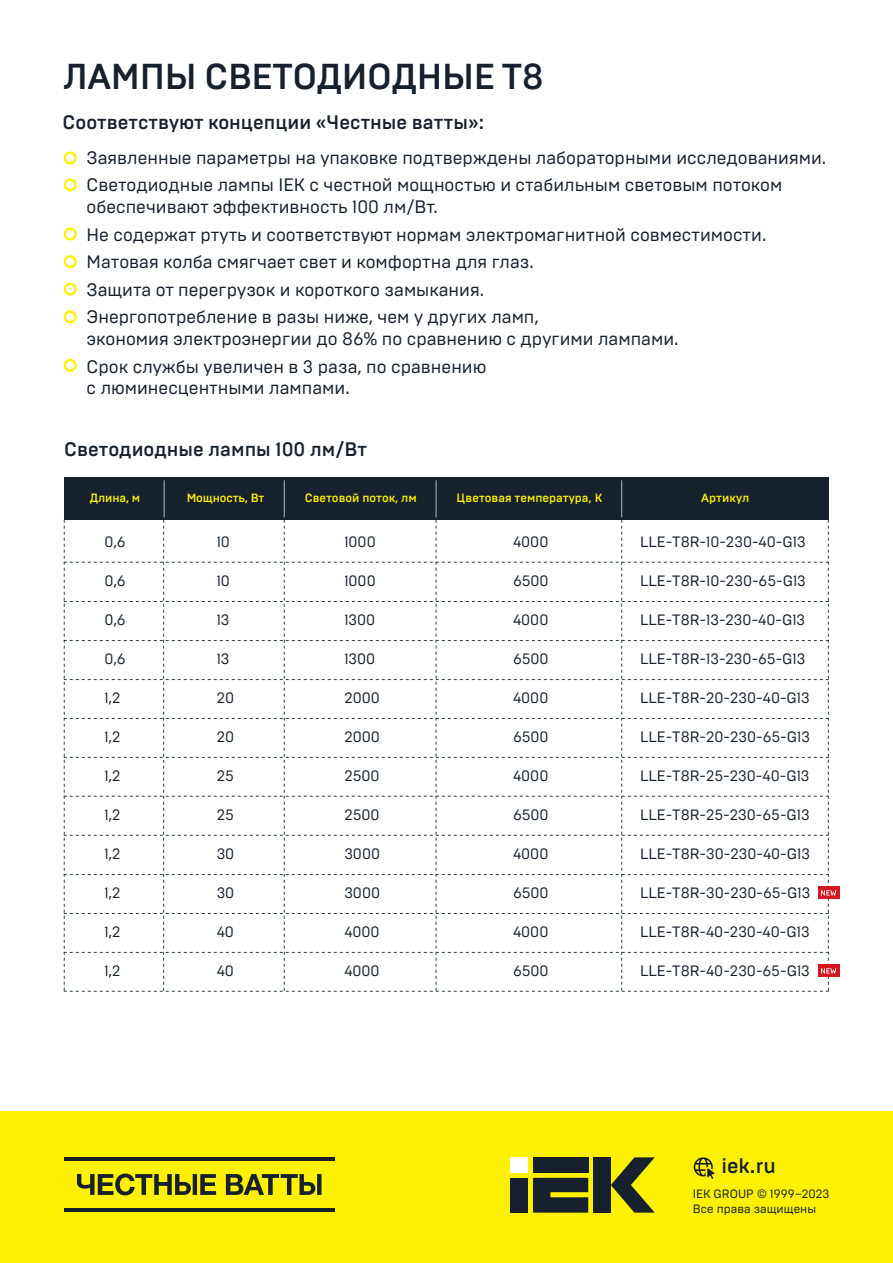
<style>
.page{position:relative;width:893px;height:1263px;background:#fff}
.page>*{position:absolute;margin:0;border:0;box-sizing:border-box;transform-origin:0 0}
.t1{font:500 36px "Brutal Type";letter-spacing:-.01em;color:#16212d}
.t2{font:500 21px "Brutal Type";color:#16212d}
.t3{font:500 19.5px "Brutal Type";color:#16212d}
.t4{font:18px/27.6px "Brutal Type";color:#16212d}
.t5{font:15px "Brutal Type";color:#16212d}
.t6{font:500 12px "Brutal Type";color:#fff101}
.t7{font:12px/14.5px "Brutal Type";color:#16212d}
</style>
<div class="page">
<div style="left:0;top:1111px;width:893px;height:152px;background:#fff101"></div>
<div style="left:510px;top:1157px;width:18px;height:16px;background:#fff"></div>
<div style="left:510px;top:1178px;width:18px;height:34px;background:#16212d"></div>
<svg style="left:533px;top:1178px;width:55px;height:34px;background:#2d3628"></svg>
<div style="left:533px;top:1157px;width:55px;height:16px;background:#16212d"></div>
<div style="left:593px;top:1157px;width:18px;height:55px;background:#16212d"></div>
<svg style="left:611px;top:1157px;width:44px;height:55px"></svg>
<svg style="left:694px;top:1157px;width:20px;height:22px"></svg>
<hr style="left:64px;top:1157px;width:271px;height:3px;background:#16212d">
<hr style="left:64px;top:1209px;width:271px;height:3px;background:#16212d">
<svg style="left:77px;top:1173px;width:244px;height:22px"></svg>
<div style="left:64px;top:152px;width:13px;height:13px;border:2px solid #fff101;border-radius:50%"></div>
<div style="left:64px;top:178px;width:13px;height:13px;border:2px solid #fff101;border-radius:50%"></div>
<div style="left:64px;top:227px;width:13px;height:13px;border:2px solid #fff101;border-radius:50%"></div>
<div style="left:64px;top:255px;width:13px;height:13px;border:2px solid #fff101;border-radius:50%"></div>
<div style="left:64px;top:283px;width:13px;height:13px;border:2px solid #fff101;border-radius:50%"></div>
<div style="left:64px;top:310px;width:13px;height:13px;border:2px solid #fff101;border-radius:50%"></div>
<div style="left:64px;top:359px;width:13px;height:13px;border:2px solid #fff101;border-radius:50%"></div>
<div style="left:64px;top:477px;width:765px;height:43px;background:#16212d"></div>
<hr style="left:164px;top:480px;width:1px;height:37px;background:#afbcc6">
<hr style="left:284px;top:480px;width:1px;height:37px;background:#afbcc6">
<hr style="left:436px;top:480px;width:1px;height:37px;background:#afbcc6">
<hr style="left:621px;top:480px;width:1px;height:37px;background:#afbcc6">
<div style="left:818px;top:887px;width:21px;height:12px;background:#d7171f"></div>
<div style="left:818px;top:965px;width:21px;height:12px;background:#d7171f"></div>
<svg style="left:64px;top:520px;width:772px;height:472px"></svg>
<h1 class="t1" style="left:64px;top:55px;width:481px">ЛАМПЫ СВЕТОДИОДНЫЕ T8</h1>
<p class="t3" style="left:63px;top:111px;width:423px">Соответствуют концепции «Честные ватты»:</p>
<p class="t4" style="left:87px;top:144px;width:741px">Заявленные параметры на упаковке подтверждены лабораторными исследованиями.<br>Светодиодные лампы IEK с честной мощностью и стабильным световым потоком</p>
<p class="t4" style="left:87px;top:193px;width:681px">обеспечивают эффективность 100 лм/Вт.<br>Не содержат ртуть и соответствуют нормам электромагнитной совместимости.<br>Матовая колба смягчает свет и комфортна для глаз.<br>Защита от перегрузок и короткого замыкания.<br>Энергопотребление в разы ниже, чем у других ламп,</p>
<p class="t4" style="left:87px;top:325px;width:593px">экономия электроэнергии до 86% по сравнению с другими лампами.<br>Срок службы увеличен в 3 раза, по сравнению</p>
<p class="t4" style="left:87px;top:374px;width:265px">с люминесцентными лампами.</p>
<p class="t3" style="left:64px;top:437px;width:304px">Светодиодные лампы 100 лм/Вт</p>
<p class="t6" style="left:90px;top:491px;width:52px">Длина, м</p>
<p class="t6" style="left:187px;top:491px;width:79px">Мощность, Вт</p>
<p class="t6" style="left:305px;top:491px;width:113px">Световой поток, лм</p>
<p class="t6" style="left:457px;top:491px;width:147px">Цветовая температура, К</p>
<p class="t6" style="left:701px;top:491px;width:49px">Артикул</p>
<p class="t5" style="left:104px;top:533px;width:23px">0,6</p>
<p class="t5" style="left:104px;top:572px;width:23px">0,6</p>
<p class="t5" style="left:104px;top:611px;width:23px">0,6</p>
<p class="t5" style="left:104px;top:650px;width:23px">0,6</p>
<p class="t5" style="left:104px;top:689px;width:18px">1,2</p>
<p class="t5" style="left:104px;top:728px;width:18px">1,2</p>
<p class="t5" style="left:104px;top:767px;width:18px">1,2</p>
<p class="t5" style="left:104px;top:806px;width:18px">1,2</p>
<p class="t5" style="left:104px;top:845px;width:18px">1,2</p>
<p class="t5" style="left:104px;top:884px;width:18px">1,2</p>
<p class="t5" style="left:104px;top:923px;width:18px">1,2</p>
<p class="t5" style="left:104px;top:962px;width:18px">1,2</p>
<p class="t5" style="left:217px;top:533px;width:15px">10</p>
<p class="t5" style="left:217px;top:572px;width:15px">10</p>
<p class="t5" style="left:217px;top:611px;width:14px">13</p>
<p class="t5" style="left:217px;top:650px;width:14px">13</p>
<p class="t5" style="left:217px;top:689px;width:19px">20</p>
<p class="t5" style="left:217px;top:728px;width:19px">20</p>
<p class="t5" style="left:217px;top:767px;width:19px">25</p>
<p class="t5" style="left:217px;top:806px;width:19px">25</p>
<p class="t5" style="left:217px;top:845px;width:19px">30</p>
<p class="t5" style="left:217px;top:884px;width:19px">30</p>
<p class="t5" style="left:217px;top:923px;width:19px">40</p>
<p class="t5" style="left:217px;top:962px;width:19px">40</p>
<p class="t5" style="left:344px;top:533px;width:33px">1000</p>
<p class="t5" style="left:344px;top:572px;width:33px">1000</p>
<p class="t5" style="left:344px;top:611px;width:32px">1300</p>
<p class="t5" style="left:344px;top:650px;width:32px">1300</p>
<p class="t5" style="left:344px;top:689px;width:37px">2000</p>
<p class="t5" style="left:344px;top:728px;width:37px">2000</p>
<p class="t5" style="left:344px;top:767px;width:37px">2500</p>
<p class="t5" style="left:344px;top:806px;width:37px">2500</p>
<p class="t5" style="left:344px;top:845px;width:37px">3000</p>
<p class="t5" style="left:344px;top:884px;width:37px">3000</p>
<p class="t5" style="left:344px;top:923px;width:37px">4000</p>
<p class="t5" style="left:344px;top:962px;width:37px">4000</p>
<p class="t5" style="left:513px;top:533px;width:37px">4000</p>
<p class="t5" style="left:513px;top:572px;width:37px">6500</p>
<p class="t5" style="left:513px;top:611px;width:37px">4000</p>
<p class="t5" style="left:513px;top:650px;width:37px">6500</p>
<p class="t5" style="left:513px;top:689px;width:37px">4000</p>
<p class="t5" style="left:513px;top:728px;width:37px">6500</p>
<p class="t5" style="left:513px;top:767px;width:37px">4000</p>
<p class="t5" style="left:513px;top:806px;width:37px">6500</p>
<p class="t5" style="left:513px;top:845px;width:37px">4000</p>
<p class="t5" style="left:513px;top:884px;width:37px">6500</p>
<p class="t5" style="left:513px;top:923px;width:37px">4000</p>
<p class="t5" style="left:513px;top:962px;width:37px">6500</p>
<p class="t5" style="left:640px;top:533px;width:167px">LLE-T8R-10-230-40-G13</p>
<p class="t5" style="left:640px;top:572px;width:167px">LLE-T8R-10-230-65-G13</p>
<p class="t5" style="left:640px;top:611px;width:167px">LLE-T8R-13-230-40-G13</p>
<p class="t5" style="left:640px;top:650px;width:167px">LLE-T8R-13-230-65-G13</p>
<p class="t5" style="left:640px;top:689px;width:171px">LLE-T8R-20-230-40-G13</p>
<p class="t5" style="left:640px;top:728px;width:171px">LLE-T8R-20-230-65-G13</p>
<p class="t5" style="left:640px;top:767px;width:171px">LLE-T8R-25-230-40-G13</p>
<p class="t5" style="left:640px;top:806px;width:171px">LLE-T8R-25-230-65-G13</p>
<p class="t5" style="left:640px;top:845px;width:171px">LLE-T8R-30-230-40-G13</p>
<p class="t5" style="left:640px;top:884px;width:172px">LLE-T8R-30-230-65-G13</p>
<p class="t5" style="left:640px;top:923px;width:171px">LLE-T8R-40-230-40-G13</p>
<p class="t5" style="left:640px;top:962px;width:171px">LLE-T8R-40-230-65-G13</p>
<p class="t2" style="left:721px;top:1153px;width:56px">iek.ru</p>
<p class="t7" style="left:693px;top:1187px;width:138px">IEK GROUP © 1999–2023<br>Все права защищены</p>
</div>
